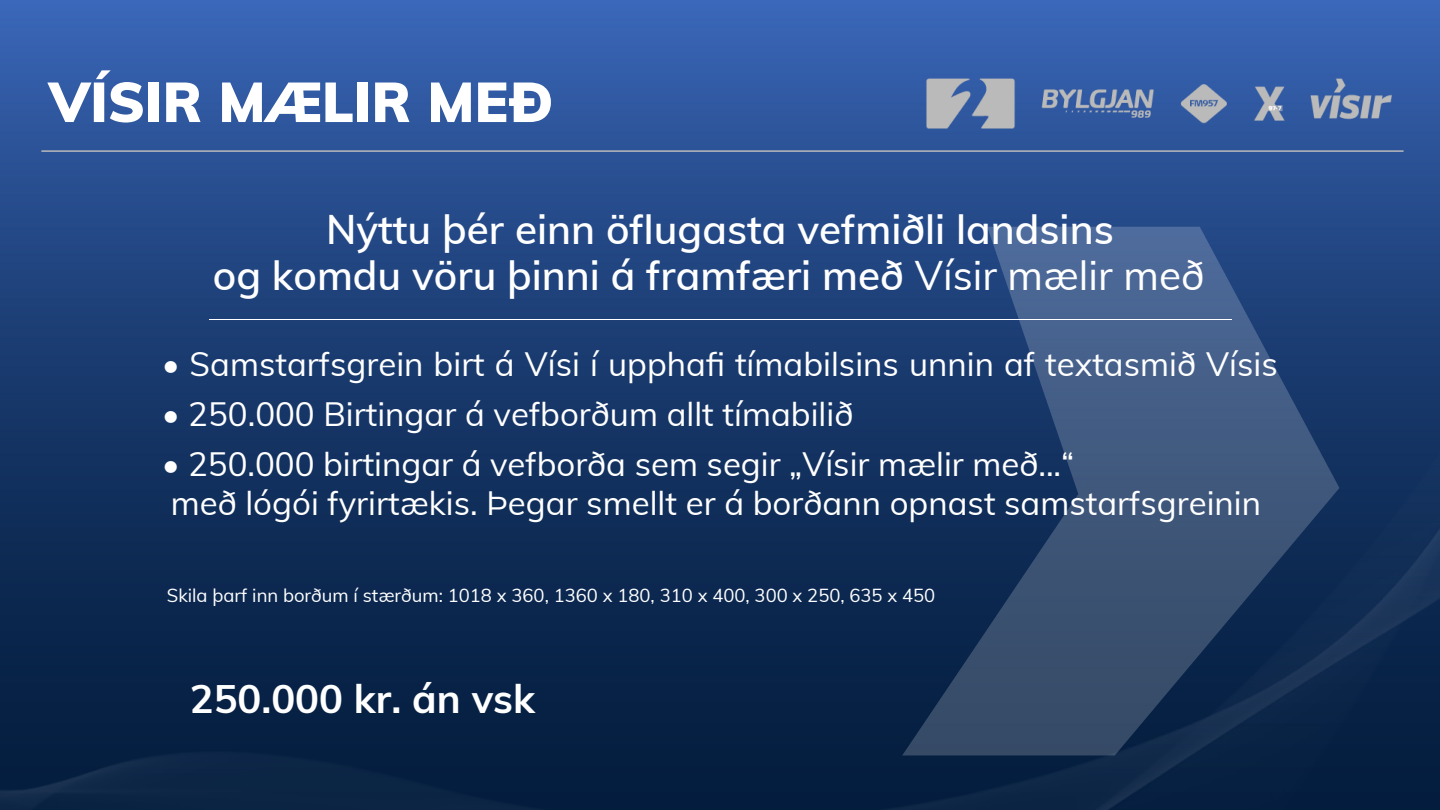
<style>
.page{position:relative;width:1440px;height:810px;background:#fff}
.page>*{position:absolute;margin:0;border:0;box-sizing:border-box;transform-origin:0 0}
.t1{font:900 55.5px "Muli";color:#fff}
.t2{font:600 40.5px "Muli";color:#fff}
.t3{font:700 39.75px "Muli";color:#fff}
.t4{font:33px "Muli";color:#fff}
.t5{font:18.45px "Muli";color:#fff}
.s1{font-weight:400}
</style>
<div class="page">
<img style="left:0;top:0;width:1440px;height:441px">
<img style="left:0;top:441px;width:1440px;height:369px">
<img style="left:2px;top:12px;width:1438px;height:173px">
<svg style="left:902px;top:227px;width:437px;height:528px"></svg>
<hr style="left:209px;top:319px;width:1022px;height:1px;background:#fff">
<p class="t1" style="left:49px;top:66px;width:506px">VÍSIR MÆLIR MEÐ</p>
<p class="t2" style="left:326px;top:203px;width:789px">Nýttu þér einn öflugasta vefmiðli landsins</p>
<p class="t2" style="left:213px;top:249px;width:993px">og komdu vöru þinni á framfæri með <span class="s1">Vísir mælir með</span></p>
<p class="t4" style="left:162px;top:343px;width:1117px">• Samstarfsgrein birt á Vísi í upphafi tímabilsins unnin af textasmið Vísis</p>
<p class="t4" style="left:162px;top:393px;width:693px">• 250.000 Birtingar á vefborðum allt tímabilið</p>
<p class="t4" style="left:162px;top:443px;width:914px">• 250.000 birtingar á vefborða sem segir „Vísir mælir með...“</p>
<p class="t4" style="left:171px;top:482px;width:1092px">með lógói fyrirtækis. Þegar smellt er á borðann opnast samstarfsgreinin</p>
<p class="t5" style="left:167px;top:583px;width:770px">Skila þarf inn borðum í stærðum: 1018 x 360, 1360 x 180, 310 x 400, 300 x 250, 635 x 450</p>
<p class="t3" style="left:190px;top:673px;width:347px">250.000 kr. án vsk</p>
</div>
